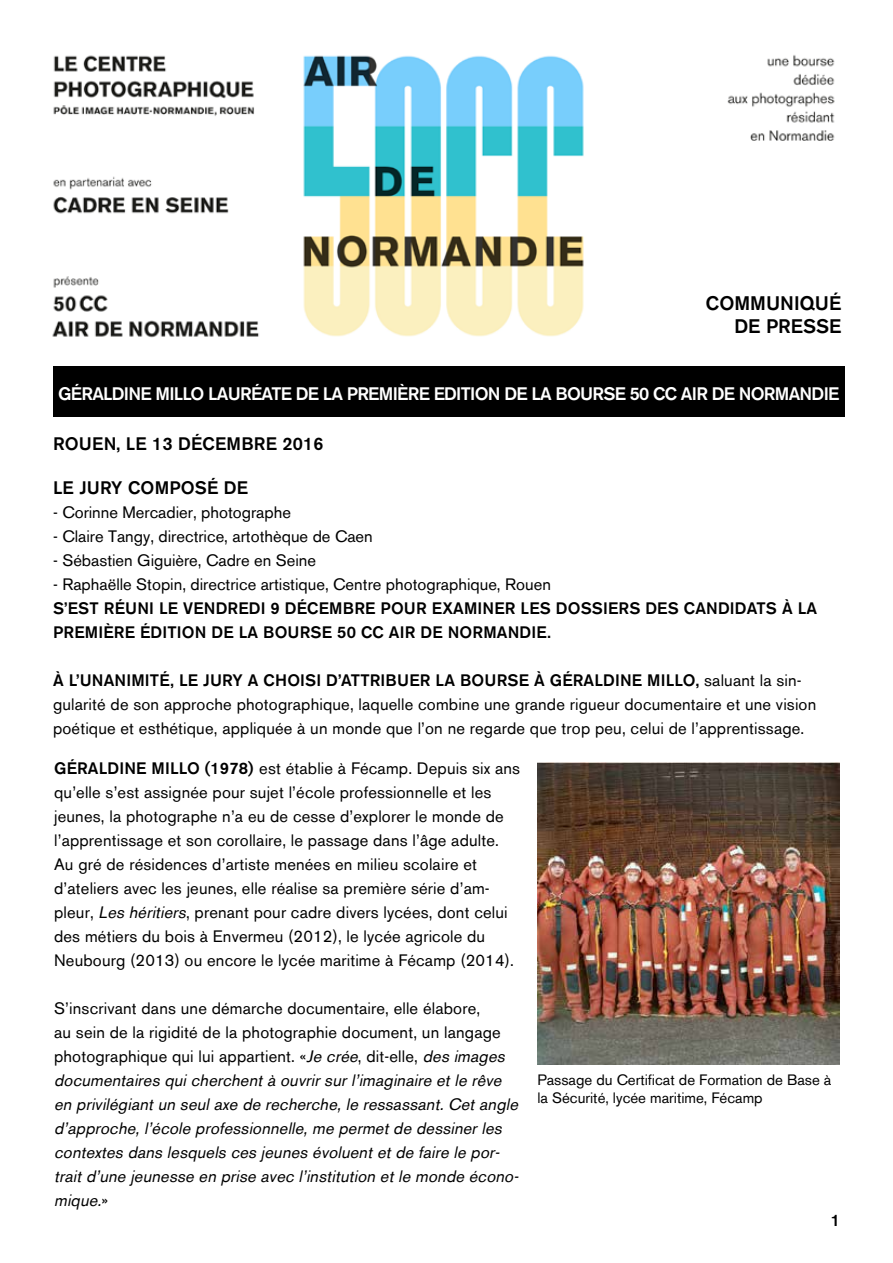
<style>
.page{position:relative;width:893px;height:1263px;background:#fff}
.page>*{position:absolute;margin:0;border:0;box-sizing:border-box;transform-origin:0 0}
.t1{font:500 19.5px/23.4px "Akzidenz Grotesk BQ";color:#000;text-align:right}
.t2{font:500 18px "Akzidenz Grotesk BQ";letter-spacing:-.04em;color:#fff}
.t3{font:500 18px "Akzidenz Grotesk BQ";letter-spacing:.01em;color:#000}
.t4{font:16.5px/24px "Akzidenz Grotesk BE";letter-spacing:.01em;color:#000}
.t5{font:italic 16.5px/24px "Akzidenz Grotesk BE";color:#000}
.t6{font:500 16.5px/24px "Akzidenz Grotesk BQ";letter-spacing:.01em;color:#000}
.t7{font:15px/18px "Akzidenz Grotesk BE";color:#000}
.s1{font-family:"Akzidenz Grotesk BE";font-weight:400}
.s2{font-family:"Akzidenz Grotesk BQ";font-weight:500}
.s3{font-style:italic}
.s4{font-style:normal}
</style>
<div class="page">
<img style="left:52px;top:55px;width:783px;height:283px">
<div style="left:605px;top:296px;width:236px;height:87px;background:#fff"></div>
<div style="left:53px;top:366px;width:791px;height:50px;background:#000"></div>
<img style="left:537px;top:762px;width:302px;height:303px">
<p class="t1" style="left:706px;top:291px;width:137px">COMMUNIQUÉ<br>DE PRESSE</p>
<p class="t2" style="left:58px;top:383px;width:783px">GÉRALDINE MILLO LAURÉATE DE LA PREMIÈRE EDITION DE LA BOURSE 50 CC AIR DE NORMANDIE</p>
<p class="t3" style="left:53px;top:433px;width:272px">ROUEN, LE 13 DÉCEMBRE 2016</p>
<p class="t3" style="left:53px;top:476px;width:197px">LE JURY COMPOSÉ DE</p>
<p class="t4" style="left:53px;top:500px;width:239px">- Corinne Mercadier, photographe</p>
<p class="t4" style="left:53px;top:524px;width:321px">- Claire Tangy, directrice, artothèque de Caen</p>
<p class="t4" style="left:53px;top:548px;width:264px">- Sébastien Giguière, Cadre en Seine</p>
<p class="t4" style="left:53px;top:572px;width:499px">- Raphaëlle Stopin, directrice artistique, Centre photographique, Rouen</p>
<p class="t6" style="left:53px;top:595px;width:766px">S’EST RÉUNI LE VENDREDI 9 DÉCEMBRE POUR EXAMINER LES DOSSIERS DES CANDIDATS À LA<br>PREMIÈRE ÉDITION DE LA BOURSE 50 CC AIR DE NORMANDIE.</p>
<p class="t6" style="left:53px;top:667px;width:750px">À L’UNANIMITÉ, LE JURY A CHOISI D’ATTRIBUER LA BOURSE À GÉRALDINE MILLO, <span class="s1">saluant la sin-</span></p>
<p class="t4" style="left:53px;top:692px;width:765px">gularité de son approche photographique, laquelle combine une grande rigueur documentaire et une vision poétique et esthétique, appliquée à un monde que l’on ne regarde que trop peu, celui de l’apprentissage.</p>
<p class="t4" style="left:54px;top:756px;width:468px"><span class="s2">GÉRALDINE MILLO (1978)</span> est établie à Fécamp. Depuis six ans qu’elle s’est assignée pour sujet l’école professionnelle et les jeunes, la photographe n’a eu de cesse d’explorer le monde de l’apprentissage et son corollaire, le passage dans l’âge adulte.<br>Au gré de résidences d’artiste menées en milieu scolaire et d’ateliers avec les jeunes, elle réalise sa première série d’am&shy;pleur, <span class="s3">Les héritiers</span>, prenant pour cadre divers lycées, dont celui des métiers du bois à Envermeu (2012), le lycée agricole du Neubourg (2013) ou encore le lycée maritime à Fécamp (2014).</p>
<p class="t5" style="left:54px;top:996px;width:469px"><span class="s4">S’inscrivant dans une démarche documentaire, elle élabore,<br>au sein de la rigidité de la photographie document, un langage photographique qui lui appartient. «</span>Je crée<span class="s4">, dit-elle,</span> des images documentaires quicherchentà ouvrirsurl’imaginaire etle rêve en privilégiantun seulaxe de recherche,le ressassant.Cetangle d’approche,l’école professionnelle,me permetde dessinerles contextes dans lesquels ces jeunes évoluentetde faire le por&shy;traitd’une jeunesse en prise avec l’institution etle monde écono&shy;mique.<span class="s4">»</span></p>
<p class="t7" style="left:537px;top:1071px;width:296px">Passage du Certificat de Formation de Base à la Sécurité, lycée maritime, Fécamp</p>
<p class="t6" style="left:831px;top:1208px;width:11px">1</p>
</div>
